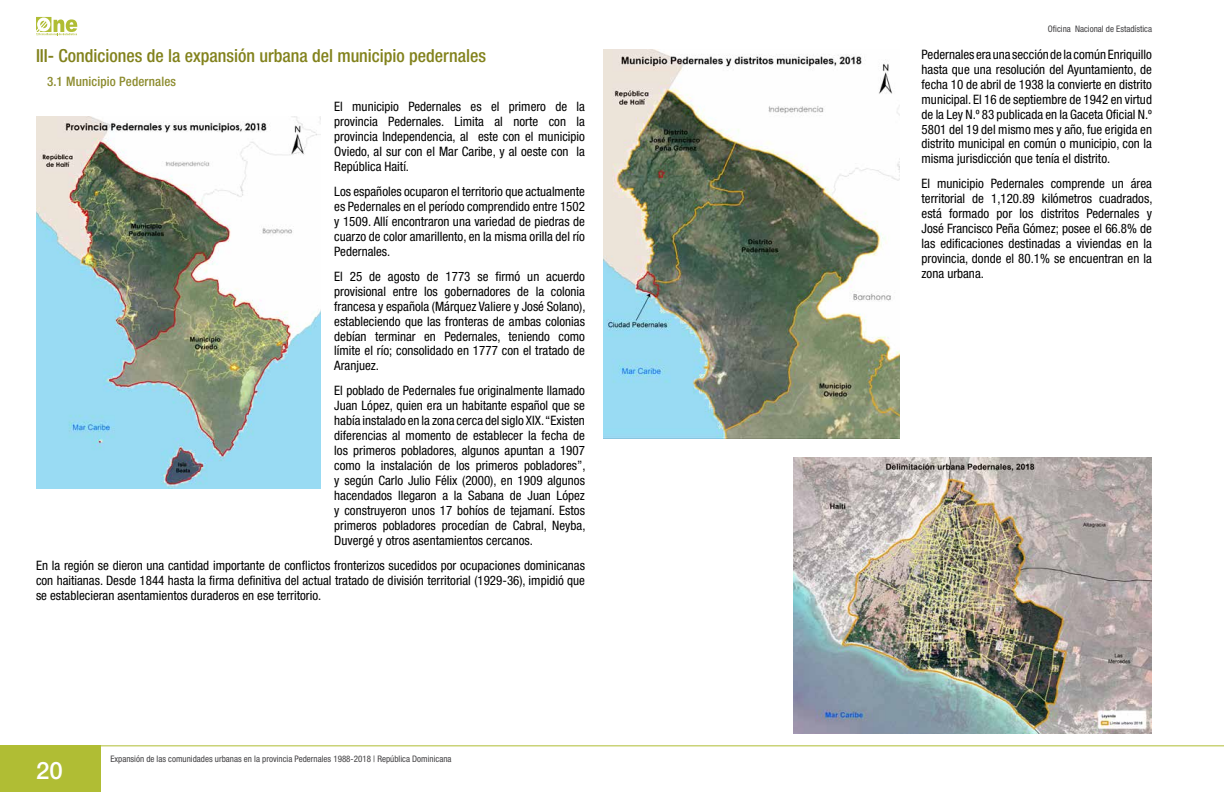
<style>
.page{position:relative;width:1224px;height:792px;background:#fff}
.page>*{position:absolute;margin:0;border:0;box-sizing:border-box;transform-origin:0 0}
.t1{font:500 24px "Helvetica Neue LT Std";color:#fff}
.t2{font:500 condensed 18px "Helvetica Neue LT Std";color:#82821c}
.t3{font:condensed 13px/15px "Helvetica Neue LT Std";color:#000;text-align:justify}
.t4{font:500 condensed 13px "Helvetica Neue LT Std";letter-spacing:.01em;color:#8c8b2d}
.t5{font:condensed 9px "Helvetica Neue LT Std";color:#414042}
</style>
<div class="page">
<div style="left:0;top:745px;width:101px;height:47px;background:#b0bd34"></div>
<hr style="left:97px;top:745px;width:1127px;height:1px;background:#b0bd34">
<svg style="left:36px;top:17px;width:41px;height:19px"></svg>
<img style="left:36px;top:116px;width:285px;height:372px">
<img style="left:603px;top:50px;width:297px;height:389px">
<img style="left:794px;top:457px;width:358px;height:277px">
<h2 class="t2" style="left:36px;top:45px;width:452px">III- Condiciones de la expansión urbana del municipio pedernales</h2>
<p class="t4" style="left:47px;top:74px;width:131px">3.1 Municipio Pedernales</p>
<p class="t3" style="left:334px;top:99px;width:252px">El municipio Pedernales es el primero de la provincia Pedernales. Limita al norte con la provincia Independencia, al este con el municipio Oviedo, al sur con el Mar Caribe, y al oeste con la República Haití.</p>
<p class="t3" style="left:334px;top:184px;width:252px">Los españoles ocuparon el territorio que actualmente es Pedernales en el período comprendido entre 1502 y 1509. Allí encontraron una variedad de piedras de cuarzo de color amarillento, en la misma orilla del río Pedernales.</p>
<p class="t3" style="left:334px;top:269px;width:253px">El 25 de agosto de 1773 se firmó un acuerdo provisional entre los gobernadores de la colonia francesa y española (Márquez Valiere y José Solano), estableciendo que las fronteras de ambas colonias debían terminar en Pedernales, teniendo como límite el río; consolidado en 1777 con el tratado de Aranjuez.</p>
<p class="t3" style="left:334px;top:383px;width:253px">El poblado de Pedernales fue originalmente llamado Juan López, quien era un habitante español que se había instalado en la zona cerca del siglo XIX. “Existen diferencias al momento de establecer la fecha de los primeros pobladores, algunos apuntan a 1907 como la instalación de los primeros pobladores”, y según Carlo Julio Félix (2000), en 1909 algunos hacendados llegaron a la Sabana de Juan López y construyeron unos 17 bohíos de tejamaní. Estos primeros pobladores procedían de Cabral, Neyba, Duvergé y otros asentamientos cercanos.</p>
<p class="t3" style="left:36px;top:558px;width:551px">En la región se dieron una cantidad importante de conflictos fronterizos sucedidos por ocupaciones dominicanas con haitianas. Desde 1844 hasta la firma definitiva del actual tratado de división territorial (1929-36), impidió que se establecieran asentamientos duraderos en ese territorio.</p>
<h1 class="t1" style="left:36px;top:757px;width:28px">20</h1>
<p class="t5" style="left:110px;top:753px;width:343px">Expansión de las comunidades urbanas en la provincia Pedernales 1988-2018 | República Dominicana</p>
<p class="t5" style="left:1048px;top:23px;width:106px">Oficina Nacional de Estadística</p>
<p class="t3" style="left:922px;top:47px;width:232px">Pedernales era una sección de la común Enriquillo hasta que una resolución del Ayuntamiento, de fecha 10 de abril de 1938 la convierte en distrito municipal. El 16 de septiembre de 1942 en virtud de la Ley N.º 83 publicada en la Gaceta Oficial N.º 5801 del 19 del mismo mes y año, fue erigida en distrito municipal en común o municipio, con la misma jurisdicción que tenía el distrito.</p>
<p class="t3" style="left:922px;top:176px;width:232px">El municipio Pedernales comprende un área territorial de 1,120.89 kilómetros cuadrados, está formado por los distritos Pedernales y José Francisco Peña Gómez; posee el 66.8% de las edificaciones destinadas a viviendas en la provincia, donde el 80.1% se encuentran en la zona urbana.</p>
</div>
